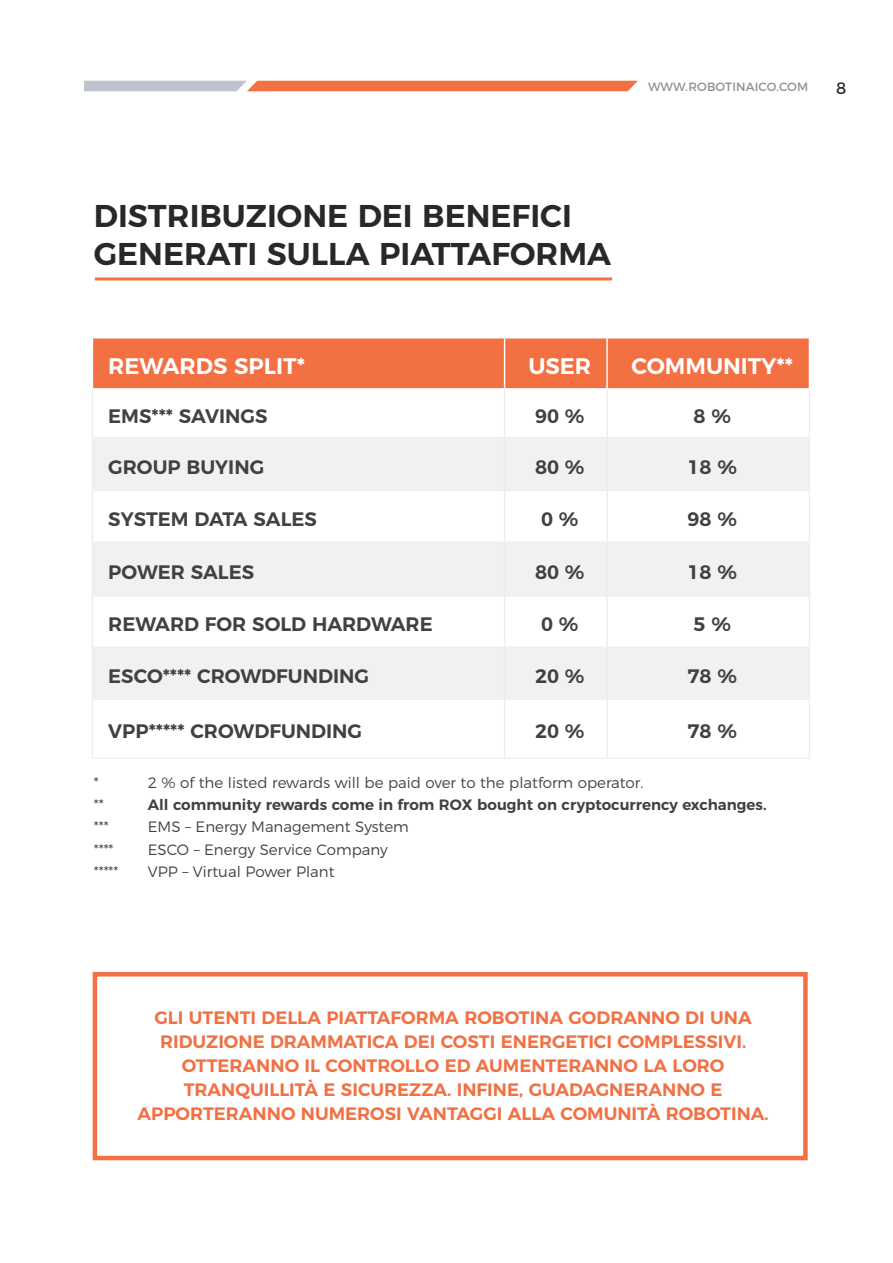
<style>
.page{position:relative;width:893px;height:1263px;background:#fff}
.page>*{position:absolute;margin:0;border:0;box-sizing:border-box;transform-origin:0 0}
.t1{font:600 31.5px/37.8px "Montserrat";color:#292829}
.t2{font:600 22.5px "Montserrat";color:#fff}
.t3{font:600 19.5px "Montserrat";color:#414042}
.t4{font:600 18px/24px "Montserrat";color:#f37043;text-align:center}
.t5{font:16.5px "Montserrat";color:#292829}
.t6{font:300 15px "Montserrat";color:#414042}
.t7{font:600 15px "Montserrat";color:#414042}
.t8{font:12px "Montserrat";letter-spacing:.01em;color:#8f9091}
</style>
<div class="page">
<svg style="left:84px;top:81px;width:554px;height:10px;background:#e48b6f"></svg>
<hr style="left:95px;top:277px;width:517px;height:3px;background:#f37043">
<div style="left:93px;top:338px;width:716px;height:50px;background:#f37043"></div>
<svg style="left:93px;top:438px;width:716px;height:261px;fill:#f1f1f2"></svg>
<hr style="left:504px;top:338px;width:1px;height:50px;background:#fff">
<hr style="left:606px;top:338px;width:2px;height:50px;background:#fff">
<hr style="left:92px;top:390px;width:1px;height:47px;background:#ededed">
<hr style="left:504px;top:390px;width:1px;height:47px;background:#ededed">
<hr style="left:606px;top:390px;width:2px;height:47px;background:#ededed">
<hr style="left:809px;top:390px;width:1px;height:47px;background:#ededed">
<hr style="left:92px;top:437px;width:1px;height:54px;background:#ededed">
<hr style="left:504px;top:438px;width:1px;height:52px;background:#ededed">
<hr style="left:606px;top:438px;width:2px;height:52px;background:#ededed">
<hr style="left:809px;top:437px;width:1px;height:54px;background:#ededed">
<hr style="left:92px;top:491px;width:1px;height:51px;background:#ededed">
<hr style="left:504px;top:491px;width:1px;height:51px;background:#ededed">
<hr style="left:606px;top:491px;width:2px;height:51px;background:#ededed">
<hr style="left:809px;top:491px;width:1px;height:51px;background:#ededed">
<hr style="left:92px;top:542px;width:1px;height:54px;background:#ededed">
<hr style="left:504px;top:542px;width:1px;height:54px;background:#ededed">
<hr style="left:606px;top:542px;width:2px;height:54px;background:#ededed">
<hr style="left:809px;top:542px;width:1px;height:54px;background:#ededed">
<hr style="left:92px;top:596px;width:1px;height:51px;background:#ededed">
<hr style="left:504px;top:596px;width:1px;height:51px;background:#ededed">
<hr style="left:606px;top:596px;width:2px;height:51px;background:#ededed">
<hr style="left:809px;top:596px;width:1px;height:51px;background:#ededed">
<hr style="left:92px;top:647px;width:1px;height:52px;background:#ededed">
<hr style="left:504px;top:647px;width:1px;height:52px;background:#ededed">
<hr style="left:606px;top:647px;width:2px;height:52px;background:#ededed">
<hr style="left:809px;top:647px;width:1px;height:52px;background:#ededed">
<hr style="left:92px;top:699px;width:1px;height:59px;background:#ededed">
<hr style="left:504px;top:699px;width:1px;height:58px;background:#ededed">
<hr style="left:606px;top:699px;width:2px;height:58px;background:#ededed">
<hr style="left:809px;top:699px;width:1px;height:58px;background:#ededed">
<hr style="left:504px;top:757px;width:103px;height:2px;background:#ededed">
<hr style="left:607px;top:757px;width:203px;height:2px;background:#ededed">
<hr style="left:93px;top:437px;width:412px;height:1px;background:#ededed">
<hr style="left:505px;top:437px;width:102px;height:1px;background:#ededed">
<hr style="left:607px;top:437px;width:202px;height:1px;background:#ededed">
<hr style="left:93px;top:490px;width:412px;height:1px;background:#ededed">
<hr style="left:505px;top:490px;width:102px;height:1px;background:#ededed">
<hr style="left:607px;top:490px;width:202px;height:1px;background:#ededed">
<hr style="left:93px;top:542px;width:412px;height:1px;background:#ededed">
<hr style="left:505px;top:542px;width:102px;height:1px;background:#ededed">
<hr style="left:607px;top:542px;width:202px;height:1px;background:#ededed">
<hr style="left:93px;top:596px;width:412px;height:1px;background:#ededed">
<hr style="left:505px;top:596px;width:102px;height:1px;background:#ededed">
<hr style="left:607px;top:596px;width:202px;height:1px;background:#ededed">
<hr style="left:93px;top:647px;width:412px;height:1px;background:#ededed">
<hr style="left:505px;top:647px;width:102px;height:1px;background:#ededed">
<hr style="left:607px;top:647px;width:202px;height:1px;background:#ededed">
<hr style="left:93px;top:699px;width:412px;height:1px;background:#ededed">
<hr style="left:505px;top:699px;width:102px;height:1px;background:#ededed">
<hr style="left:607px;top:699px;width:202px;height:1px;background:#ededed">
<hr style="left:92px;top:758px;width:412px;height:1px;background:#ededed">
<div style="left:93px;top:972px;width:715px;height:188px;border:4px solid #f37043"></div>
<p class="t8" style="left:648px;top:77px;width:162px">WWW.ROBOTINAICO.COM</p>
<p class="t5" style="left:836px;top:74px;width:12px">8</p>
<h1 class="t1" style="left:94px;top:194px;width:519px">DISTRIBUZIONE DEI BENEFICI<br>GENERATI SULLA PIATTAFORMA</h1>
<p class="t2" style="left:108px;top:348px;width:198px">REWARDS SPLIT*</p>
<p class="t2" style="left:528px;top:348px;width:64px">USER</p>
<p class="t2" style="left:631px;top:348px;width:163px">COMMUNITY**</p>
<p class="t3" style="left:108px;top:400px;width:161px">EMS*** SAVINGS</p>
<p class="t3" style="left:535px;top:400px;width:51px">90 %</p>
<p class="t3" style="left:693px;top:400px;width:39px">8 %</p>
<p class="t3" style="left:108px;top:451px;width:157px">GROUP BUYING</p>
<p class="t3" style="left:535px;top:451px;width:51px">80 %</p>
<p class="t3" style="left:687px;top:451px;width:51px">18 %</p>
<p class="t3" style="left:108px;top:503px;width:210px">SYSTEM DATA SALES</p>
<p class="t3" style="left:541px;top:503px;width:39px">0 %</p>
<p class="t3" style="left:687px;top:503px;width:51px">98 %</p>
<p class="t3" style="left:108px;top:556px;width:147px">POWER SALES</p>
<p class="t3" style="left:535px;top:556px;width:51px">80 %</p>
<p class="t3" style="left:687px;top:556px;width:51px">18 %</p>
<p class="t3" style="left:108px;top:608px;width:326px">REWARD FOR SOLD HARDWARE</p>
<p class="t3" style="left:541px;top:608px;width:39px">0 %</p>
<p class="t3" style="left:693px;top:608px;width:39px">5 %</p>
<p class="t3" style="left:108px;top:660px;width:262px">ESCO**** CROWDFUNDING</p>
<p class="t3" style="left:535px;top:660px;width:51px">20 %</p>
<p class="t3" style="left:687px;top:660px;width:51px">78 %</p>
<p class="t3" style="left:108px;top:715px;width:255px">VPP***** CROWDFUNDING</p>
<p class="t3" style="left:535px;top:715px;width:51px">20 %</p>
<p class="t3" style="left:687px;top:715px;width:51px">78 %</p>
<p class="t6" style="left:94px;top:771px;width:6px">*</p>
<p class="t6" style="left:148px;top:771px;width:497px">2 % of the listed rewards will be paid over to the platform operator.</p>
<p class="t6" style="left:94px;top:793px;width:11px">**</p>
<p class="t7" style="left:148px;top:792px;width:620px">All community rewards come in from ROX bought on cryptocurrency exchanges.</p>
<p class="t6" style="left:94px;top:815px;width:16px">***</p>
<p class="t6" style="left:148px;top:815px;width:263px">EMS – Energy Management System</p>
<p class="t6" style="left:94px;top:838px;width:21px">****</p>
<p class="t6" style="left:148px;top:838px;width:241px">ESCO – Energy Service Company</p>
<p class="t6" style="left:94px;top:860px;width:26px">*****</p>
<p class="t6" style="left:148px;top:860px;width:188px">VPP – Virtual Power Plant</p>
<p class="t4" style="left:137px;top:1004px;width:633px">GLI UTENTI DELLA PIATTAFORMA ROBOTINA GODRANNO DI UNA RIDUZIONE DRAMMATICA DEI COSTI ENERGETICI COMPLESSIVI.<br>OTTERANNO IL CONTROLLO ED AUMENTERANNO LA LORO TRANQUILLITÀ E SICUREZZA. INFINE, GUADAGNERANNO E APPORTERANNO NUMEROSI VANTAGGI ALLA COMUNITÀ ROBOTINA.</p>
</div>
